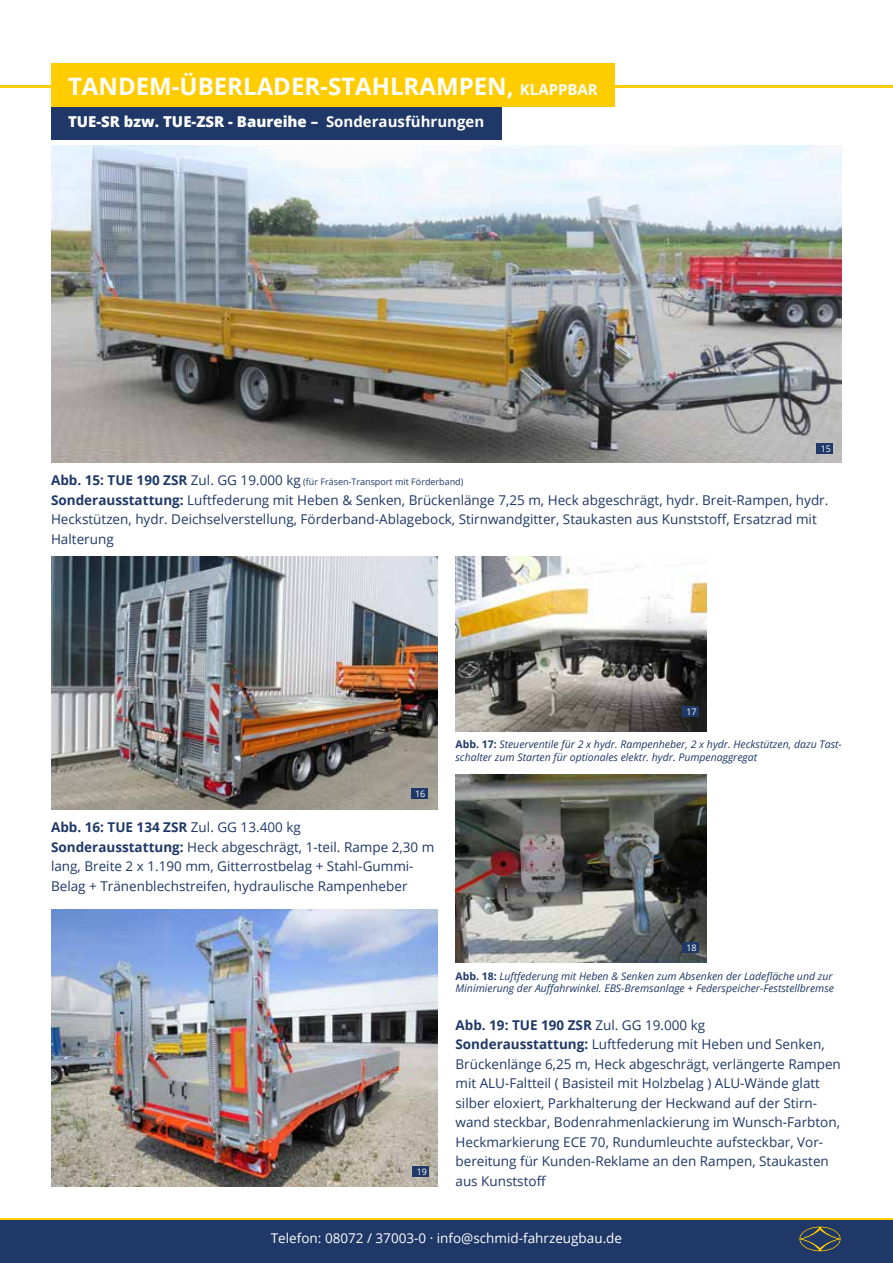
<style>
.page{position:relative;width:893px;height:1263px;background:#fff}
.page>*{position:absolute;margin:0;border:0;box-sizing:border-box;transform-origin:0 0}
.t1{font:700 24px "Open Sans";color:#fff}
.t2{font:800 15px "Open Sans";color:#fff}
.t3{font:13.5px/19.5px "Open Sans";color:#1f3867}
.t4{font:13.5px "Open Sans";color:#fff}
.t5{font:italic 10.5px/12.6px "Open Sans";color:#1f3867}
.t6{font:9px "Open Sans";color:#1f3867}
.t7{font:9px "Open Sans";color:#fff}
.s1{font-size:15px}
.s2{font-weight:700}
.s3{font-weight:700;font-size:13.5px}
.s4{font-size:13.5px}
.s5{font-weight:700;font-style:normal}
</style>
<div class="page">
<hr style="left:0;top:85px;width:893px;height:2px;background:#fc0">
<hr style="left:0;top:1218px;width:893px;height:2px;background:#fc0">
<div style="left:0;top:1220px;width:893px;height:43px;background:#1f3867"></div>
<svg style="left:799px;top:1226px;width:42px;height:25px"></svg>
<div style="left:51px;top:107px;width:450px;height:32px;background:#1f3867"></div>
<div style="left:51px;top:64px;width:564px;height:43px;background:#fc0"></div>
<img style="left:51px;top:145px;width:791px;height:318px">
<div style="left:816px;top:443px;width:17px;height:11px;background:#1f3867"></div>
<img style="left:51px;top:557px;width:386px;height:252px">
<div style="left:411px;top:788px;width:16px;height:11px;background:#1f3867"></div>
<img style="left:455px;top:557px;width:251px;height:174px">
<img style="left:455px;top:774px;width:251px;height:188px">
<img style="left:51px;top:909px;width:386px;height:277px">
<div style="left:682px;top:706px;width:17px;height:11px;background:#1f3867"></div>
<div style="left:682px;top:941px;width:17px;height:11px;background:#1f3867"></div>
<div style="left:412px;top:1166px;width:17px;height:11px;background:#1f3867"></div>
<h1 class="t1" style="left:68px;top:69px;width:531px">TANDEM-ÜBERLADER-STAHLRAMPEN, <span class="s1">KLAPPBAR</span></h1>
<p class="t2" style="left:68px;top:110px;width:418px">TUE-SR bzw. TUE-ZSR - Baureihe – <span class="s2">Sonderausführungen</span></p>
<p class="t7" style="left:821px;top:442px;width:12px">15</p>
<p class="t6" style="left:51px;top:476px;width:414px"><span class="s3">Abb. 15: TUE 190 ZSR</span> <span class="s4">Zul. GG 19.000 kg</span> (für Fräsen-Transport mit Förderband)</p>
<p class="t3" style="left:51px;top:490px;width:779px"><span class="s2">Sonderausstattung:</span> Luftfederung mit Heben &amp; Senken, Brückenlänge 7,25 m, Heck abgeschrägt, hydr. Breit-Rampen, hydr.<br>Heckstützen, hydr. Deichselverstellung, Förderband-Ablagebock, Stirnwandgitter, Staukasten aus Kunststoff, Ersatzrad mit<br>Halterung</p>
<p class="t7" style="left:686px;top:705px;width:12px">17</p>
<p class="t7" style="left:415px;top:787px;width:12px">16</p>
<p class="t3" style="left:51px;top:817px;width:385px"><span class="s2">Abb. 16: TUE 134 ZSR</span> Zul. GG 13.400 kg <span class="s2">Sonderausstattung:</span> Heck abgeschrägt, 1-teil. Rampe 2,30 m lang, Breite 2 x 1.190 mm, Gitterrostbelag + Stahl-Gummi-Belag + Tränenblechstreifen, hydraulische Rampenheber</p>
<p class="t7" style="left:417px;top:1165px;width:12px">19</p>
<p class="t5" style="left:455px;top:738px;width:388px"><span class="s5">Abb. 17:</span> Steuerventile für 2 x hydr. Rampenheber, 2 x hydr. Heckstützen, dazu Tast&shy;schalter zum Starten für optionales elektr. hydr. Pumpenaggregat</p>
<p class="t7" style="left:686px;top:941px;width:12px">18</p>
<p class="t5" style="left:455px;top:969px;width:380px"><span class="s5">Abb. 18:</span> Luftfederung mit Heben &amp; Senken zum Absenken der Ladefläche und zur<br>Minimierung der Auffahrwinkel. EBS-Bremsanlage + Federspeicher-Feststellbremse</p>
<p class="t3" style="left:455px;top:1015px;width:387px"><span class="s2">Abb. 19: TUE 190 ZSR</span> Zul. GG 19.000 kg <span class="s2">Sonderausstattung:</span> Luftfederung mit Heben und Senken, Brückenlänge 6,25 m, Heck abgeschrägt, verlängerte Rampen mit ALU-Faltteil ( Basisteil mit Holzbelag ) ALU-Wände glatt silber eloxiert, Parkhalterung der Heckwand auf der Stirn&shy;wand steckbar, Bodenrahmenlackierung im Wunsch-Farbton, Heckmarkierung ECE 70, Rundumleuchte aufsteckbar, Vor&shy;bereitung für Kunden-Reklame an den Rampen, Staukasten aus Kunststoff</p>
<p class="t4" style="left:271px;top:1229px;width:353px">Telefon: 08072 / 37003-0 · info@schmid-fahrzeugbau.de</p>
</div>
